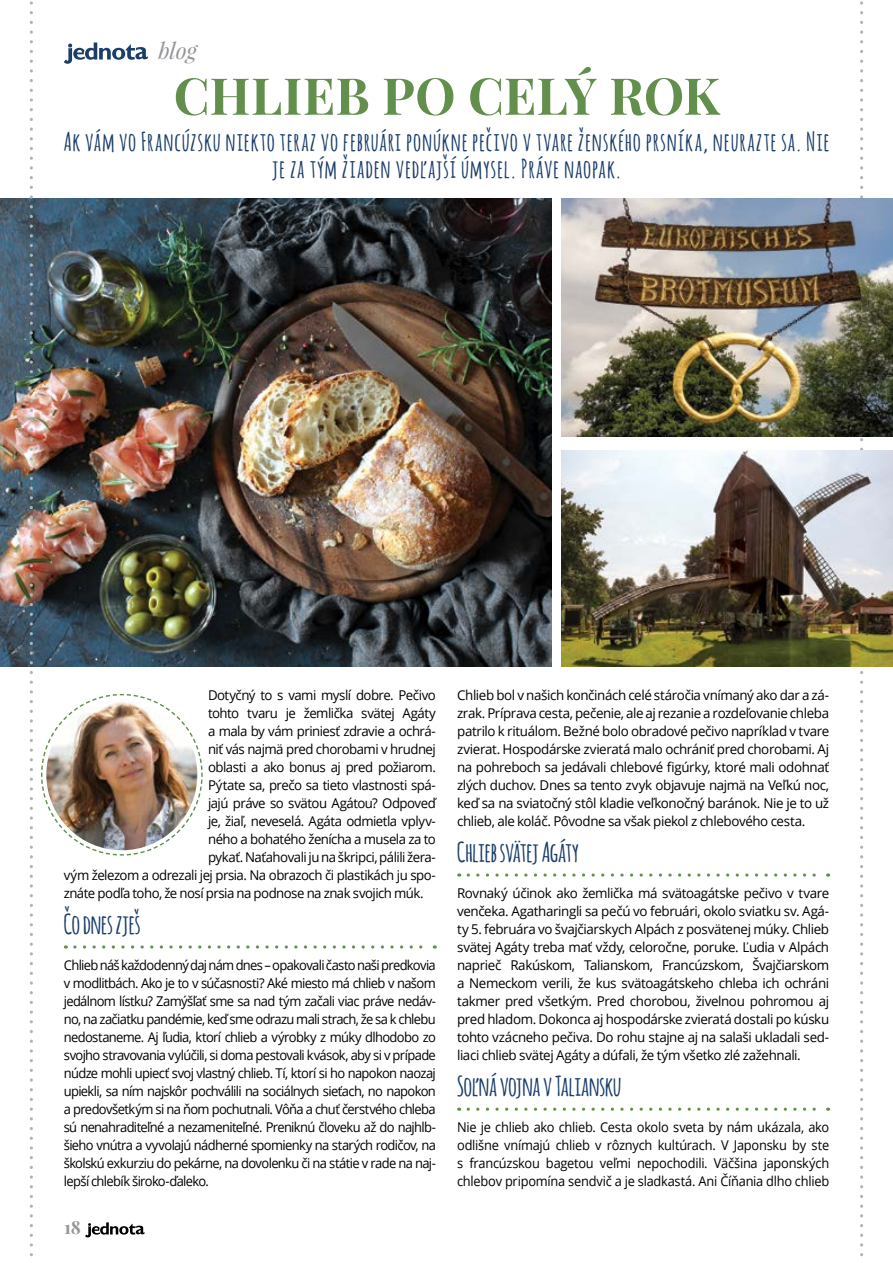
<style>
.page{position:relative;width:893px;height:1263px;background:#fff}
.page>*{position:absolute;margin:0;border:0;box-sizing:border-box;transform-origin:0 0}
.t1{font:700 51px "Playfair Display";letter-spacing:.005em;color:#628f4c}
.t2{font:700 27px "Amatic";letter-spacing:-.005em;color:#1a3d69}
.t3{font:700 25.5px/27px "Amatic";letter-spacing:.055em;color:#1a3d69;text-align:center;scale:.94 1}
.t4{font:italic 22.5px "Playfair Display";color:#939598}
.t5{font:700 18px "Playfair Display";color:#939598}
.t6{font:13.5px/18px "Open Sans";letter-spacing:-.04em;color:#000;text-align:justify}
.t7{font:13.5px/18px "Open Sans";letter-spacing:-.04em;color:#000;text-align:justify;scale:.96 1}
.t8{font:13.5px/18px "Open Sans";letter-spacing:-.04em;color:#000;text-align:justify;scale:.95 1}
</style>
<div class="page">
<svg style="left:85px;top:1222px;width:60px;height:15px"></svg>
<img style="left:0;top:199px;width:551px;height:468px">
<img style="left:30px;top:1px;width:3px;height:1262px">
<svg style="left:860px;top:1px;width:3px;height:1262px"></svg>
<svg style="left:64px;top:43px;width:84px;height:21px"></svg>
<img style="left:561px;top:451px;width:332px;height:216px">
<img style="left:561px;top:199px;width:332px;height:238px">
<img style="left:41px;top:693px;width:162px;height:163px">
<svg style="left:75px;top:945px;width:360px;height:3px"></svg>
<svg style="left:468px;top:873px;width:361px;height:4px"></svg>
<svg style="left:468px;top:1107px;width:361px;height:4px"></svg>
<h3 class="t4" style="left:158px;top:36px;width:40px">blog</h3>
<h1 class="t1" style="left:174px;top:64px;width:548px">CHLIEB PO CELÝ ROK</h1>
<h3 class="t3" style="left:64px;top:127px;width:816px">Ak vám vo Francúzsku niekto teraz vo februári ponúkne pečivo v tvare ženského prsníka, neurazte sa. Nie je za tým žiaden vedľajší úmysel. Práve naopak.</h3>
<p class="t6" style="left:208px;top:685px;width:229px">Dotyčný to s vami myslí dobre. Pečivo</p>
<p class="t6" style="left:208px;top:703px;width:229px">tohto tvaru je žemlička svätej Agáty</p>
<p class="t6" style="left:208px;top:721px;width:229px">a mala by vám priniesť zdravie a ochrá-</p>
<p class="t6" style="left:208px;top:739px;width:229px">niť vás najmä pred chorobami v hrudnej</p>
<p class="t6" style="left:208px;top:757px;width:229px">oblasti a ako bonus aj pred požiarom.</p>
<p class="t6" style="left:208px;top:775px;width:229px">Pýtate sa, prečo sa tieto vlastnosti spá-</p>
<p class="t6" style="left:208px;top:793px;width:229px">jajú práve so svätou Agátou? Odpoveď</p>
<p class="t6" style="left:208px;top:811px;width:229px">je, žiaľ, neveselá. Agáta odmietla vplyv-</p>
<p class="t6" style="left:208px;top:829px;width:229px">ného a bohatého ženícha a musela za to</p>
<p class="t6" style="left:208px;top:847px;width:229px">pykať. Naťahovali ju na škripci, pálili žera-</p>
<p class="t6" style="left:64px;top:865px;width:374px">vým železom a odrezali jej prsia. Na obrazoch či plastikách ju spo-</p>
<p class="t6" style="left:64px;top:883px;width:361px">znáte podľa toho, že nosí prsia na podnose na znak svojich múk.</p>
<h2 class="t2" style="left:64px;top:904px;width:78px">Čo dnes zješ</h2>
<p class="t7" style="left:64px;top:955px;width:389px">Chlieb náš každodenný daj nám dnes – opakovali často naši predkovia v modlitbách. Ako je to v súčasnosti? Aké miesto má chlieb v našom jedálnom lístku? Zamýšľať sme sa nad tým začali viac práve nedáv&shy;no, na začiatku pandémie, keď sme odrazu mali strach, že sa k chlebu nedostaneme. Aj ľudia, ktorí chlieb a výrobky z múky dlhodobo zo svojho stravovania vylúčili, si doma pestovali kvások, aby si v prípade núdze mohli upiecť svoj vlastný chlieb. Tí, ktorí si ho napokon naozaj upiekli, sa ním najskôr pochválili na sociálnych sieťach, no napokon a predovšetkým si na ňom pochutnali. Vôňa a chuť čerstvého chleba sú nenahraditeľné a nezameniteľné. Preniknú človeku až do najhlb&shy;šieho vnútra a vyvolajú nádherné spomienky na starých rodičov, na školskú exkurziu do pekárne, na dovolenku či na státie v rade na naj&shy;lepší chlebík široko-ďaleko.</p>
<h3 class="t5" style="left:64px;top:1216px;width:18px">18</h3>
<p class="t6" style="left:457px;top:685px;width:374px">Chlieb bol v našich končinách celé stáročia vnímaný ako dar a zá&shy;zrak. Príprava cesta, pečenie, ale aj rezanie a rozdeľovanie chleba patrilo k rituálom. Bežné bolo obradové pečivo napríklad v tvare zvierat. Hospodárske zvieratá malo ochrániť pred chorobami. Aj na pohreboch sa jedávali chlebové figúrky, ktoré mali odohnať zlých duchov. Dnes sa tento zvyk objavuje najmä na Veľkú noc, keď sa na sviatočný stôl kladie veľkonočný baránok. Nie je to už chlieb, ale koláč. Pôvodne sa však piekol z chlebového cesta.</p>
<h2 class="t2" style="left:457px;top:832px;width:123px">Chlieb svätej Agáty</h2>
<p class="t6" style="left:457px;top:883px;width:374px">Rovnaký účinok ako žemlička má svätoagátske pečivo v tvare venčeka. Agatharingli sa pečú vo februári, okolo sviatku sv. Agá&shy;ty 5. februára vo švajčiarskych Alpách z posvätenej múky. Chlieb svätej Agáty treba mať vždy, celoročne, poruke. Ľudia v Alpách naprieč Rakúskom, Talianskom, Francúzskom, Švajčiarskom a Nemeckom verili, že kus svätoagátskeho chleba ich ochráni takmer pred všetkým. Pred chorobou, živelnou pohromou aj pred hladom. Dokonca aj hospodárske zvieratá dostali po kúsku tohto vzácneho pečiva. Do rohu stajne aj na salaši ukladali sed&shy;liaci chlieb svätej Agáty a dúfali, že tým všetko zlé zažehnali.</p>
<h2 class="t2" style="left:457px;top:1066px;width:166px">Soľná vojna v Taliansku</h2>
<p class="t8" style="left:457px;top:1117px;width:393px">Nie je chlieb ako chlieb. Cesta okolo sveta by nám ukázala, ako odlišne vnímajú chlieb v rôznych kultúrach. V Japonsku by ste s francúzskou bagetou veľmi nepochodili. Väčšina japonských chlebov pripomína sendvič a je sladkastá. Ani Číňania dlho chlieb</p>
</div>
